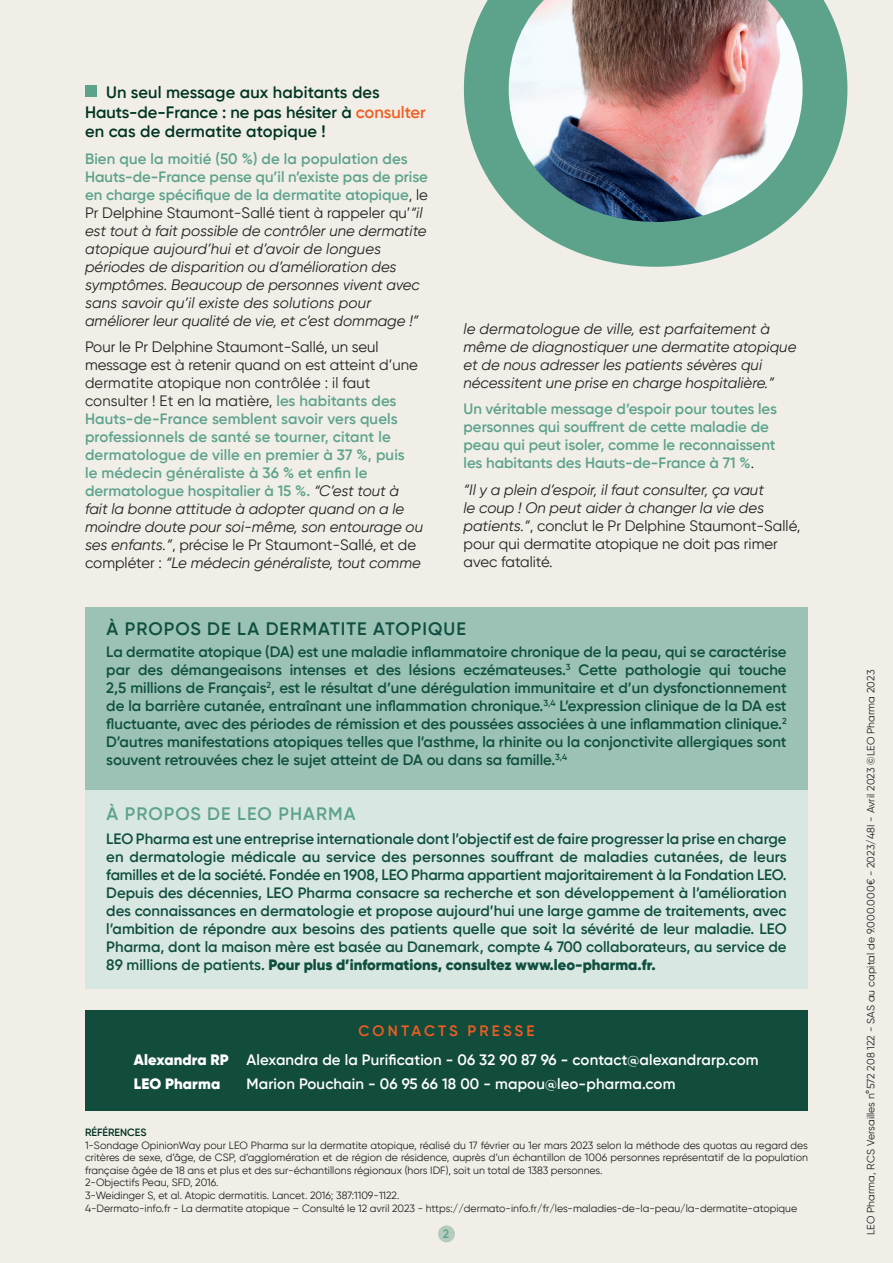
<style>
.page{position:relative;width:893px;height:1263px;background:#f1eee8}
.page>*{position:absolute;margin:0;border:0;box-sizing:border-box;transform-origin:0 0}
.t1{font:600 18px "Gilroy";letter-spacing:.06em;color:#0f4f40}
.t2{font:600 18px "Gilroy";letter-spacing:.06em;color:#5da38c}
.t3{font:600 16.5px/19.8px "Gilroy";color:#003422}
.t4{font:600 15px/18px "Gilroy";color:#0f4f40;text-align:justify}
.t5{font:600 15px/18px "Gilroy";color:#5da38c}
.t6{font:italic 15px/18px "Gilroy";color:#231f20}
.t7{font:15px/18px "Gilroy";color:#231f20}
.t8{font:600 15px/28.5px "Gilroy";letter-spacing:.01em;color:#fff;text-align:center}
.t9{font:900 15px "Gilroy";letter-spacing:.01em;color:#fff}
.t10{font:600 12px "Gilroy";color:#5da38c}
.t11{font:10.5px/12.6px "Gilroy";color:#231f20}
.t12{font:600 10.5px "Gilroy";color:#003422}
.s1{color:#f25d21}
.s2{font-weight:600;font-style:normal;color:#5da38c}
.s3{font-style:normal}
.s4{font-weight:400;color:#231f20}
.s5{font-weight:400;font-style:italic;color:#231f20}
.s6{font-style:italic}
.s7{font-weight:900}
</style>
<div class="page">
<div style="left:85px;top:607px;width:723px;height:183px;background:#9bc2b4"></div>
<div style="left:85px;top:790px;width:723px;height:199px;background:#d9e7e2"></div>
<div style="left:85px;top:1010px;width:723px;height:101px;background:#124c3c"></div>
<div style="left:85px;top:85px;width:12px;height:12px;background:#5da38c"></div>
<img style="left:464px;top:0;width:383px;height:267px">
<svg style="left:438px;top:1225px;width:17px;height:17px"></svg>
<div style="left:443px;top:1230px;width:6px;height:8px;background:#b4ccbe"></div>
<p class="t3" style="left:85px;top:82px;width:342px;text-indent:21px">Un seul message aux habitants des<br>Hauts-de-France : ne pas hésiter à <span class="s1">consulter </span>en cas de dermatite atopique !</p>
<p class="t6" style="left:85px;top:150px;width:344px"><span class="s2">Bien que la moitié (50 %) de la population des Hauts-de-France pense qu’il n’existe pas de prise en charge spécifique de la dermatite atopique</span><span class="s3">, le Pr Delphine Staumont-Sallé tient à rappeler qu’</span>“il est tout à fait possible de contrôler une dermatite atopique aujourd’hui et d’avoir de longues périodes de disparition ou d’amélioration des symptômes. Beaucoup de personnes vivent avec sans savoir qu’il existe des solutions pour améliorer leur qualité de vie, et c’est dommage !”</p>
<p class="t5" style="left:85px;top:338px;width:339px"><span class="s4">Pour le Pr Delphine Staumont-Sallé, un seul message est à retenir quand on est atteint d’une dermatite atopique non contrôlée : il faut consulter ! Et en la matière,</span> les habitants des Hauts-de-France semblent savoir vers quels professionnels de santé se tourner, citant le dermatologue de ville en premier à 37 %, puis<br>le médecin généraliste à 36 % et enfin le dermatologue hospitalier à 15 %. <span class="s5">“C’est tout à fait la bonne attitude à adopter quand on a le moindre doute pour soi-même, son entourage ou ses enfants.”</span><span class="s4">, précise le Pr Staumont-Sallé, et de compléter :</span> <span class="s5">“Le médecin généraliste, tout comme</span></p>
<p class="t6" style="left:463px;top:319px;width:334px">le dermatologue de ville, est parfaitement à même de diagnostiquer une dermatite atopique et de nous adresser les patients sévères qui nécessitent une prise en charge hospitalière.”</p>
<p class="t5" style="left:463px;top:400px;width:315px">Un véritable message d’espoir pour toutes les personnes qui souffrent de cette maladie de peau qui peut isoler, comme le reconnaissent les habitants des Hauts-de-France à 71 %<span class="s4">.</span></p>
<p class="t7" style="left:463px;top:480px;width:338px"><span class="s6">“Il y a plein d’espoir, il faut consulter, ça vaut<br>le coup ! On peut aider à changer la vie des patients.”</span>, conclut le Pr Delphine Staumont-Sallé, pour qui dermatite atopique ne doit pas rimer avec fatalité.</p>
<p class="t1" style="left:106px;top:618px;width:361px">À PROPOS DE LA DERMATITE ATOPIQUE</p>
<p class="t4" style="left:106px;top:643px;width:682px">La dermatite atopique (DA) est une maladie inflammatoire chronique de la peau, qui se caractérise par des démangeaisons intenses et des lésions eczémateuses.<sup>3</sup> Cette pathologie qui touche 2,5 millions de Français<sup>2</sup>, est le résultat d’une dérégulation immunitaire et d’un dysfonctionnement de la barrière cutanée, entraînant une inflammation chronique.<sup>3,4</sup> L’expression clinique de la DA est fluctuante, avec des périodes de rémission et des poussées associées à une inflammation clinique.<sup>2<br></sup>D’autres manifestations atopiques telles que l’asthme, la rhinite ou la conjonctivite allergiques sont souvent retrouvées chez le sujet atteint de DA ou dans sa famille.<sup>3,4</sup></p>
<p class="t2" style="left:106px;top:802px;width:251px">À PROPOS DE LEO PHARMA</p>
<p class="t4" style="left:106px;top:829px;width:682px">LEO Pharma est une entreprise internationale dont l’objectif est de faire progresser la prise en charge en dermatologie médicale au service des personnes souffrant de maladies cutanées, de leurs familles et de la société. Fondée en 1908, LEO Pharma appartient majoritairement à la Fondation LEO.<br>Depuis des décennies, LEO Pharma consacre sa recherche et son développement à l’amélioration des connaissances en dermatologie et propose aujourd’hui une large gamme de traitements, avec l’ambition de répondre aux besoins des patients quelle que soit la sévérité de leur maladie. LEO Pharma, dont la maison mère est basée au Danemark, compte 4 700 collaborateurs, au service de 89 millions de patients. <span class="s7">Pour plus d’informations, consultez www.leo-pharma.fr.</span></p>
<p class="t8" style="left:134px;top:1017px;width:626px"><span class="s1">CONTACTS PRESSE<br></span><span class="s7">Alexandra RP</span> Alexandra de la Purification - 06 32 90 87 96 - contact@alexandrarp.com</p>
<p class="t9" style="left:134px;top:1074px;width:88px">LEO Pharma</p>
<p class="t8" style="left:246px;top:1069px;width:431px">Marion Pouchain - 06 95 66 18 00 - mapou@leo-pharma.com</p>
<p class="t12" style="left:85px;top:1126px;width:63px">RÉFÉRENCES</p>
<p class="t11" style="left:85px;top:1138px;width:724px">1-Sondage OpinionWay pour LEO Pharma sur la dermatite atopique, réalisé du 17 février au 1er mars 2023 selon la méthode des quotas au regard des critères de sexe, d’âge, de CSP, d’agglomération et de région de résidence, auprès d’un échantillon de 1006 personnes représentatif de la population française âgée de 18 ans et plus et des sur-échantillons régionaux (hors IDF), soit un total de 1383 personnes.<br>2-Objectifs Peau, SFD, 2016.<br>3-Weidinger S, et al. Atopic dermatitis. Lancet. 2016; 387:1109-1122.<br>4-Dermato-info.fr - La dermatite atopique – Consulté le 12 avril 2023 - https://dermato-info.fr/fr/les-maladies-de-la-peau/la-dermatite-atopique</p>
<p class="t10" style="left:443px;top:1227px;width:8px">2</p>
<p class="t11" style="left:864px;top:1235px;width:567px;rotate:-90deg">LEO Pharma, RCS Versailles n°572 208 122 - SAS au capital de 9.000.000€ - 2023/48I - Avril 2023 ©LEO Pharma 2023</p>
</div>
